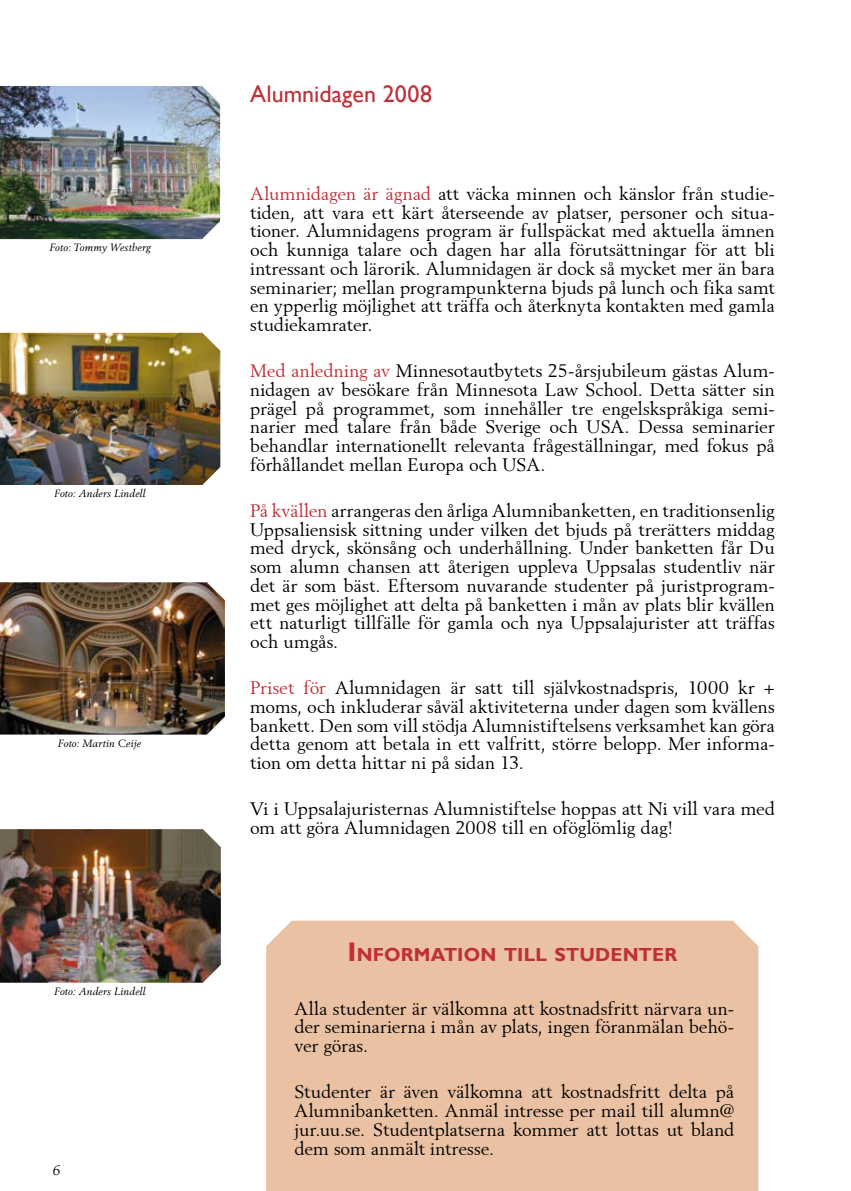
<style>
.page{position:relative;width:851px;height:1191px;background:#fff}
.page>*{position:absolute;margin:0;border:0;box-sizing:border-box;transform-origin:0 0}
.t1{font:24px "Gill Alt One";color:#bf2f37}
.t2{font:700 18.9px "Gill Alt One";letter-spacing:.005em;color:#bf2f37}
.t3{font:18px/18.8px "Berling";letter-spacing:.005em;color:#000;text-align:justify}
.t4{font:italic 13.5px "Berling";color:#000}
.t5{font:italic 10.5px "Berling";letter-spacing:.015em;color:#000}
.s1{color:#bf2f37}
.s2{font-size:27px}
</style>
<div class="page">
<img style="left:0;top:86px;width:220px;height:153px">
<img style="left:0;top:333px;width:220px;height:152px">
<img style="left:0;top:829px;width:221px;height:153px">
<img style="left:0;top:582px;width:225px;height:152px">
<div style="left:266px;top:920px;width:492px;height:271px;background:#eac2a3"></div>
<p class="t5" style="left:49px;top:241px;width:102px">Foto: Tommy Westberg</p>
<p class="t5" style="left:54px;top:487px;width:93px">Foto: Anders Lindell</p>
<p class="t5" style="left:58px;top:737px;width:85px">Foto: Martin Ceije</p>
<p class="t5" style="left:54px;top:985px;width:93px">Foto: Anders Lindell</p>
<p class="t4" style="left:53px;top:1162px;width:9px">6</p>
<h1 class="t1" style="left:250px;top:80px;width:183px">Alumnidagen 2008</h1>
<p class="t3" style="left:250px;top:184px;width:526px"><span class="s1">Alumnidagen är ägnad</span> att väcka minnen och känslor från studie&shy;tiden, att vara ett kärt återseende av platser, personer och situa&shy;tioner. Alumnidagens program är fullspäckat med aktuella ämnen och kunniga talare och dagen har alla förutsättningar för att bli intressant och lärorik. Alumnidagen är dock så mycket mer än bara seminarier; mellan programpunkterna bjuds på lunch och fika samt en ypperlig möjlighet att träffa och återknyta kontakten med gamla studiekamrater.</p>
<p class="t3" style="left:250px;top:361px;width:526px"><span class="s1">Med anledning av</span> Minnesotautbytets 25-årsjubileum gästas Alum&shy;nidagen av besökare från Minnesota Law School. Detta sätter sin prägel på programmet, som innehåller tre engelskspråkiga semi&shy;narier med talare från både Sverige och USA. Dessa seminarier behandlar internationellt relevanta frågeställningar, med fokus på förhållandet mellan Europa och USA.</p>
<p class="t3" style="left:250px;top:501px;width:526px"><span class="s1">På kvällen</span> arrangeras den årliga Alumnibanketten, en traditionsenlig Uppsaliensisk sittning under vilken det bjuds på trerätters middag med dryck, skönsång och underhållning. Under banketten får Du som alumn chansen att återigen uppleva Uppsalas studentliv när det är som bäst. Eftersom nuvarande studenter på juristprogram&shy;met ges möjlighet att delta på banketten i mån av plats blir kvällen ett naturligt tillfälle för gamla och nya Uppsalajurister att träffas och umgås.</p>
<p class="t3" style="left:250px;top:678px;width:526px"><span class="s1">Priset för</span> Alumnidagen är satt till självkostnadspris, 1000 kr + moms, och inkluderar såväl aktiviteterna under dagen som kvällens bankett. Den som vill stödja Alumnistiftelsens verksamhet kan göra detta genom att betala in ett valfritt, större belopp. Mer informa&shy;tion om detta hittar ni på sidan 13.</p>
<p class="t3" style="left:250px;top:799px;width:526px">Vi i Uppsalajuristernas Alumnistiftelse hoppas att Ni vill vara med om att göra Alumnidagen 2008 till en oföglömlig dag!</p>
<p class="t2" style="left:347px;top:944px;width:331px"><span class="s2">I</span>NFORMATION TI LL STUDENTER</p>
<p class="t3" style="left:294px;top:998px;width:441px">Alla studenter är välkomna att kostnadsfritt närvara un&shy;der seminarierna i mån av plats, ingen föranmälan behö&shy;ver göras.</p>
<p class="t3" style="left:294px;top:1082px;width:441px">Studenter är även välkomna att kostnadsfritt delta på Alumnibanketten. Anmäl intresse per mail till alumn@ jur.uu.se. Studentplatserna kommer att lottas ut bland dem som anmält intresse.</p>
</div>
